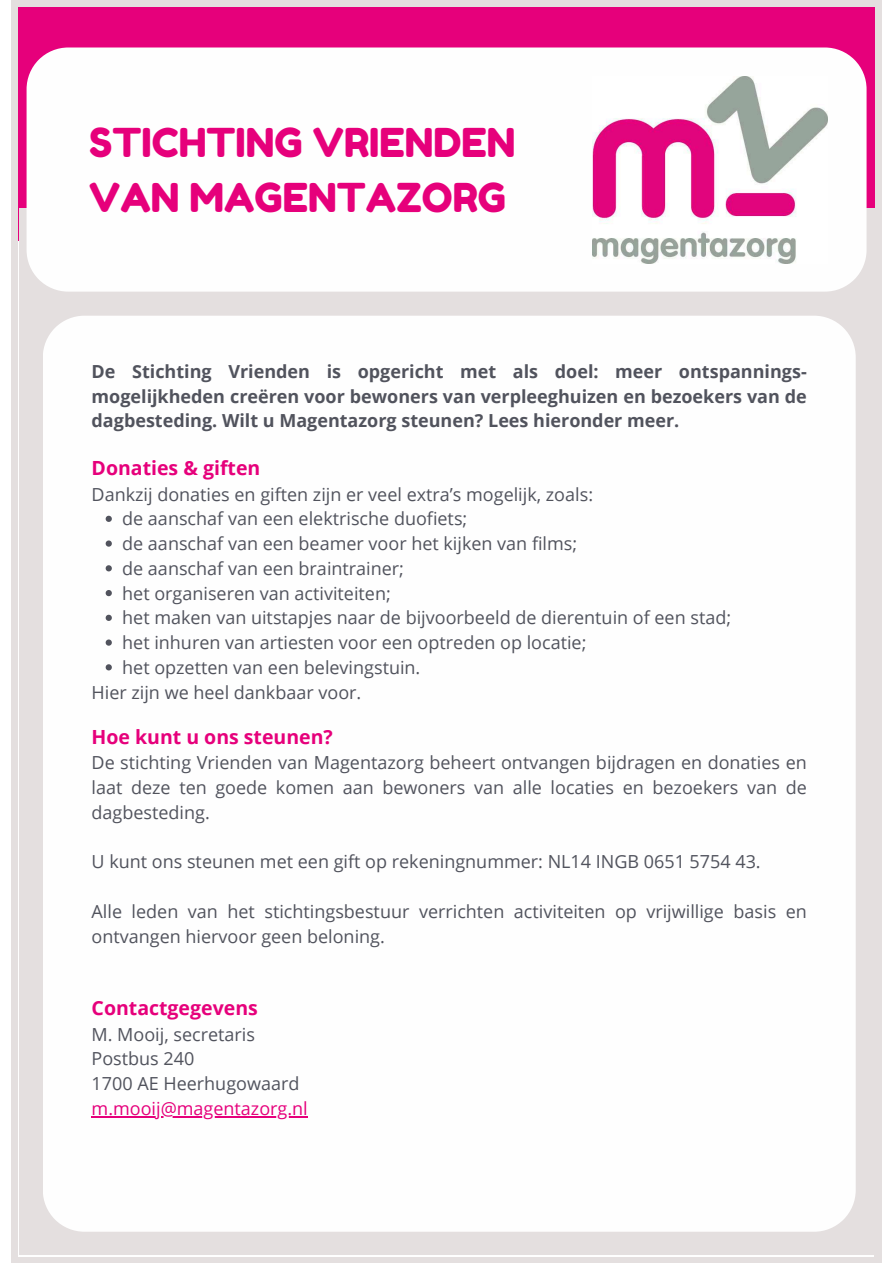
<style>
.page{position:relative;width:893px;height:1263px;background:#fff}
.page>*{position:absolute;margin:0;border:0;box-sizing:border-box;transform-origin:0 0}
.t1{font:39.75px/55.1px "Fredoka One";color:#e6007b}
.t2{font:700 19.5px "Open Sans";color:#e6007b}
.t3{font:18px/24.8px "Open Sans";color:#51535d}
.t4{font:700 18px/24.8px "Open Sans";color:#51535d;text-align:justify}
.t5{font:18px "Open Sans";color:#e6007b}
</style>
<div class="page">
<div style="left:11px;top:0;width:871px;height:1263px;background:#e4dfdf"></div>
<div style="left:19px;top:7px;width:855px;height:234px;background:#e6007b"></div>
<div style="left:19px;top:208px;width:855px;height:1046px;background:#e4dfdf"></div>
<div style="left:27px;top:47px;width:839px;height:245px;background:#fefefe"></div>
<img style="left:593px;top:76px;width:234px;height:187px">
<div style="left:43px;top:316px;width:812px;height:916px;background:#fefefe"></div>
<svg style="left:106px;top:516px;width:6px;height:6px"></svg>
<svg style="left:106px;top:540px;width:6px;height:7px"></svg>
<svg style="left:106px;top:565px;width:6px;height:6px"></svg>
<svg style="left:106px;top:590px;width:6px;height:6px"></svg>
<svg style="left:106px;top:615px;width:6px;height:6px"></svg>
<svg style="left:106px;top:639px;width:6px;height:7px"></svg>
<svg style="left:106px;top:664px;width:6px;height:6px"></svg>
<hr style="left:92px;top:1116px;width:216px;height:1px;background:#e6007b">
<h1 class="t1" style="left:89px;top:114px;width:427px">STICHTING VRIENDEN<br>VAN MAGENTAZORG</h1>
<p class="t4" style="left:92px;top:358px;width:717px">De Stichting Vrienden is opgericht met als doel: meer ontspannings&shy;mogelijkheden creëren voor bewoners van verpleeghuizen en bezoekers van de dagbesteding. Wilt u Magentazorg steunen? Lees hieronder meer.</p>
<p class="t2" style="left:92px;top:454px;width:170px">Donaties &amp; giften</p>
<p class="t3" style="left:92px;top:481px;width:503px">Dankzij donaties en giften zijn er veel extra’s mogelijk, zoals:</p>
<p class="t3" style="left:122px;top:506px;width:347px">de aanschaf van een elektrische duofiets;</p>
<p class="t3" style="left:122px;top:531px;width:456px">de aanschaf van een beamer voor het kijken van films;</p>
<p class="t3" style="left:122px;top:555px;width:283px">de aanschaf van een braintrainer;</p>
<p class="t3" style="left:122px;top:580px;width:270px">het organiseren van activiteiten;</p>
<p class="t3" style="left:122px;top:605px;width:610px">het maken van uitstapjes naar de bijvoorbeeld de dierentuin of een stad;</p>
<p class="t3" style="left:122px;top:630px;width:466px">het inhuren van artiesten voor een optreden op locatie;</p>
<p class="t3" style="left:122px;top:654px;width:300px">het opzetten van een belevingstuin.</p>
<p class="t3" style="left:92px;top:679px;width:271px">Hier zijn we heel dankbaar voor.</p>
<p class="t2" style="left:92px;top:723px;width:243px">Hoe kunt u ons steunen?</p>
<p class="t3" style="left:92px;top:750px;width:717px;text-align:justify">De stichting Vrienden van Magentazorg beheert ontvangen bijdragen en donaties en laat deze ten goede komen aan bewoners van alle locaties en bezoekers van de dagbesteding.</p>
<p class="t3" style="left:92px;top:849px;width:670px">U kunt ons steunen met een gift op rekeningnummer: NL14 INGB 0651 5754 43.</p>
<p class="t3" style="left:92px;top:898px;width:717px">Alle leden van het stichtingsbestuur verrichten activiteiten op vrijwillige basis en ontvangen hiervoor geen beloning.</p>
<p class="t2" style="left:92px;top:994px;width:168px">Contactgegevens</p>
<p class="t3" style="left:92px;top:1021px;width:209px">M. Mooij, secretaris<br>Postbus 240<br>1700 AE Heerhugowaard</p>
<p class="t5" style="left:92px;top:1095px;width:218px">m.mooij@magentazorg.nl</p>
</div>
